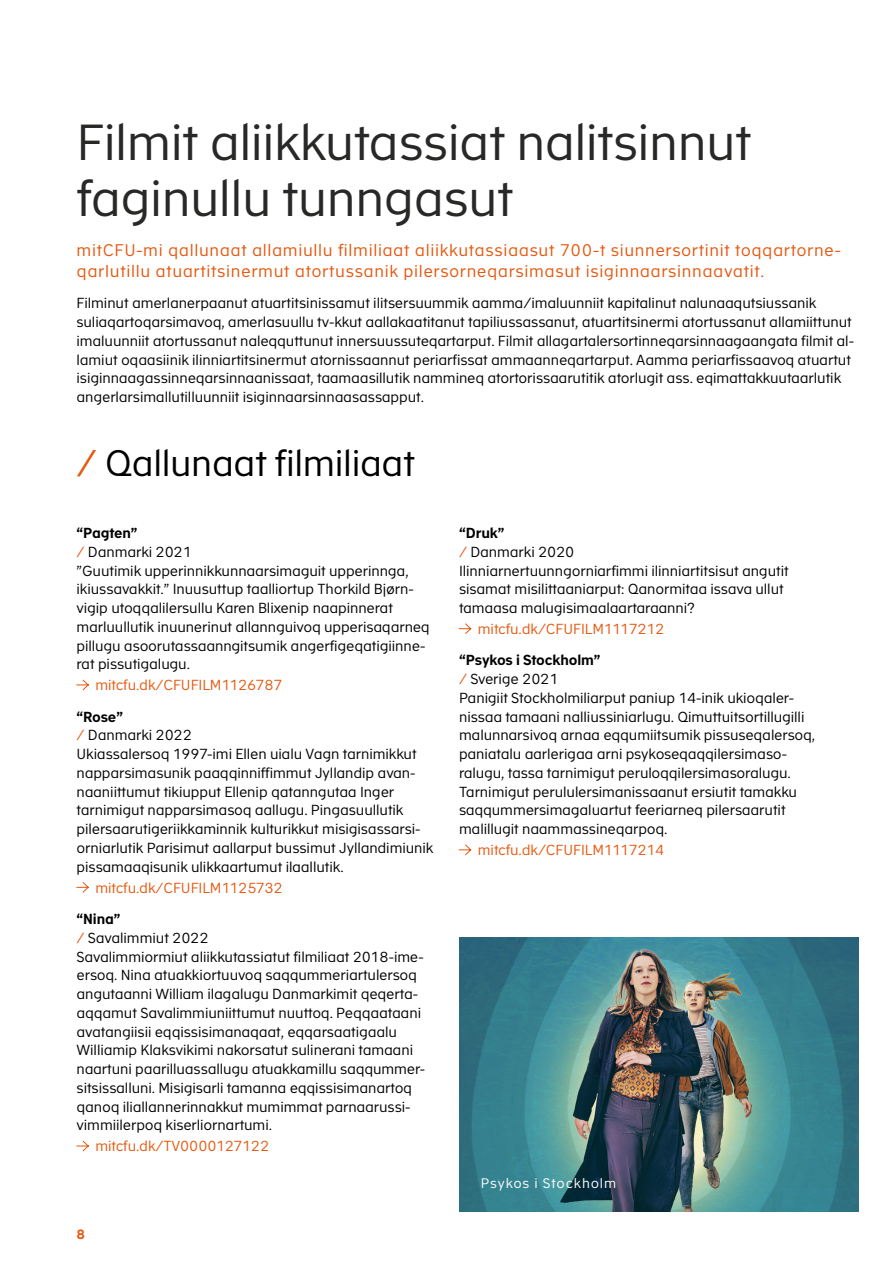
<style>
.page{position:relative;width:893px;height:1263px;background:#fff}
.page>*{position:absolute;margin:0;border:0;box-sizing:border-box;transform-origin:0 0}
.Overskrift{font:49.5px/55.5px "Academy Sans";letter-spacing:-.01em;color:#282827}
.Fag_overskrift{font:36px "Academy Sans";letter-spacing:-.01em;color:#000}
.Kort_tekst_orange{font:16.5px/21px "Academy Sans";letter-spacing:.04em;color:#e6580f}
.Brød{font:14.25px/18.8px "Academy Sans";letter-spacing:-.005em;color:#000}
.LInk{font:14.25px "Academy Sans";letter-spacing:-.005em;color:#e6580f}
.Brød-2{font:700 14.25px/18.8px "Academy Sans";letter-spacing:-.01em;color:#000}
.Fremhævet_i_billeder{font:13.5px "Academy Sans";letter-spacing:.065em;color:#fff}
.t1{font:700 13.2px "Academy Sans";color:#e6580f}
.s1{color:#e6580f}
.s2{font-weight:700}
.s3{font-weight:400;color:#e6580f}
.s4{font-weight:400}
</style>
<div class="page">
<svg style="left:76px;top:679px;width:13px;height:12px"></svg>
<svg style="left:76px;top:882px;width:13px;height:11px"></svg>
<svg style="left:76px;top:1140px;width:13px;height:12px"></svg>
<svg style="left:459px;top:623px;width:13px;height:11px"></svg>
<svg style="left:459px;top:844px;width:13px;height:11px"></svg>
<img style="left:459px;top:937px;width:400px;height:275px">
<p class="Overskrift" style="left:77px;top:112px;width:676px">Filmit aliikkutassiat nalitsinnut faginullu tunngasut</p>
<p class="Kort_tekst_orange" style="left:77px;top:238px;width:766px">mitCFU-mi qallunaat allamiullu filmiliaat aliikkutassiaasut 700-t siunnersortinit toqqartorne&shy;qarlutillu atuartitsinermut atortussanik pilersorneqarsimasut isiginnaarsinnaavatit.</p>
<p class="Brød" style="left:77px;top:293px;width:779px">Filminut amerlanerpaanut atuartitsinissamut ilitsersuummik aamma/imaluunniit kapitalinut nalunaaqutsiussanik suliaqartoqarsimavoq, amerlasuullu tv-kkut aallakaatitanut tapiliussassanut, atuartitsinermi atortussanut allamiittunut imaluunniit atortussanut naleqquttunut innersuussuteqartarput. Filmit allagartalersortinneqarsinnaagaangata filmit al&shy;lamiut oqaasiinik ilinniartitsinermut atornissaannut periarfissat ammaanneqartarput. Aamma periarfissaavoq atuartut isiginnaagassinneqarsinnaanissaat, taamaasillutik nammineq atortorissaarutitik atorlugit ass. eqimattakkuutaarlutik angerlarsimallutilluunniit isiginnaarsinnaasassapput.</p>
<p class="Fag_overskrift" style="left:77px;top:438px;width:340px"><span class="s1">/</span> Qallunaat filmiliaat</p>
<p class="Brød" style="left:77px;top:523px;width:117px"><span class="s2">“Pagten”<br></span><span class="s1">/</span> Danmarki 2021</p>
<p class="Brød" style="left:77px;top:560px;width:355px">”Guutimik upperinnikkunnaarsimaguit upperinnga, ikiussavakkit.” Inuusuttup taalliortup Thorkild Bjørn&shy;vigip utoqqalilersullu Karen Blixenip naapinnerat marluullutik inuunerinut allannguivoq upperisaqarneq pillugu asoorutassaanngitsumik angerfigeqatigiinne&shy;rat pissutigalugu.</p>
<p class="LInk" style="left:95px;top:675px;width:189px">mitcfu.dk/CFUFILM1126787</p>
<p class="Brød" style="left:77px;top:706px;width:117px"><span class="s2">“Rose”<br></span><span class="s1">/</span> Danmarki 2022</p>
<p class="Brød" style="left:77px;top:744px;width:358px">Ukiassalersoq 1997-imi Ellen uialu Vagn tarnimikkut napparsimasunik paaqqinniffimmut Jyllandip avan&shy;naaniittumut tikiupput Ellenip qatanngutaa Inger tarnimigut napparsimasoq aallugu. Pingasuullutik pilersaarutigeriikkaminnik kulturikkut misigisassarsi&shy;orniarlutik Parisimut aallarput bussimut Jyllandimiunik pissamaaqisunik ulikkaartumut ilaallutik.</p>
<p class="LInk" style="left:95px;top:877px;width:189px">mitcfu.dk/CFUFILM1125732</p>
<p class="Brød" style="left:77px;top:909px;width:134px"><span class="s2">“Nina”<br></span><span class="s1">/</span> Savalimmiut 2022</p>
<p class="Brød" style="left:77px;top:946px;width:350px">Savalimmiormiut aliikkutassiatut filmiliaat 2018-ime&shy;ersoq. Nina atuakkiortuuvoq saqqummeriartulersoq angutaanni William ilagalugu Danmarkimit qeqerta&shy;aqqamut Savalimmiuniittumut nuuttoq. Peqqaataani avatangiisii eqqissisimanaqaat, eqqarsaatigaalu Williamip Klaksvikimi nakorsatut sulinerani tamaani naartuni paarilluassallugu atuakkamillu saqqummer&shy;sitsissalluni. Misigisarli tamanna eqqissisimanartoq qanoq iliallannerinnakkut mumimmat parnaarussi&shy;vimmiilerpoq kiserliornartumi.</p>
<p class="LInk" style="left:95px;top:1136px;width:175px">mitcfu.dk/TV0000127122</p>
<p class="t1" style="left:77px;top:1224px;width:10px">8</p>
<p class="Brød" style="left:459px;top:523px;width:117px"><span class="s2">“Druk”<br></span><span class="s1">/</span> Danmarki 2020</p>
<p class="Brød" style="left:459px;top:560px;width:331px">Ilinniarnertuunngorniarfimmi ilinniartitsisut angutit sisamat misilittaaniarput: Qanormitaa issava ullut tamaasa malugisimaalaartaraanni?</p>
<p class="LInk" style="left:478px;top:619px;width:188px">mitcfu.dk/CFUFILM1117212</p>
<p class="Brød-2" style="left:459px;top:650px;width:143px">“Psykos i Stockholm” <span class="s3">/</span> <span class="s4">Sverige 2021</span></p>
<p class="Brød" style="left:459px;top:687px;width:358px">Panigiit Stockholmiliarput paniup 14-inik ukioqaler&shy;nissaa tamaani nalliussiniarlugu. Qimuttuitsortillugilli malunnarsivoq arnaa eqqumiitsumik pissuseqalersoq, paniatalu aarlerigaa arni psykoseqaqqilersimaso&shy;ralugu, tassa tarnimigut peruloqqilersimasoralugu.<br>Tarnimigut perululersimanissaanut ersiutit tamakku saqqummersimagaluartut feeriarneq pilersaarutit malillugit naammassineqarpoq.</p>
<p class="LInk" style="left:478px;top:840px;width:188px">mitcfu.dk/CFUFILM1117214</p>
<p class="Fremhævet_i_billeder" style="left:481px;top:1173px;width:137px">Psykos i Stockholm</p>
</div>
